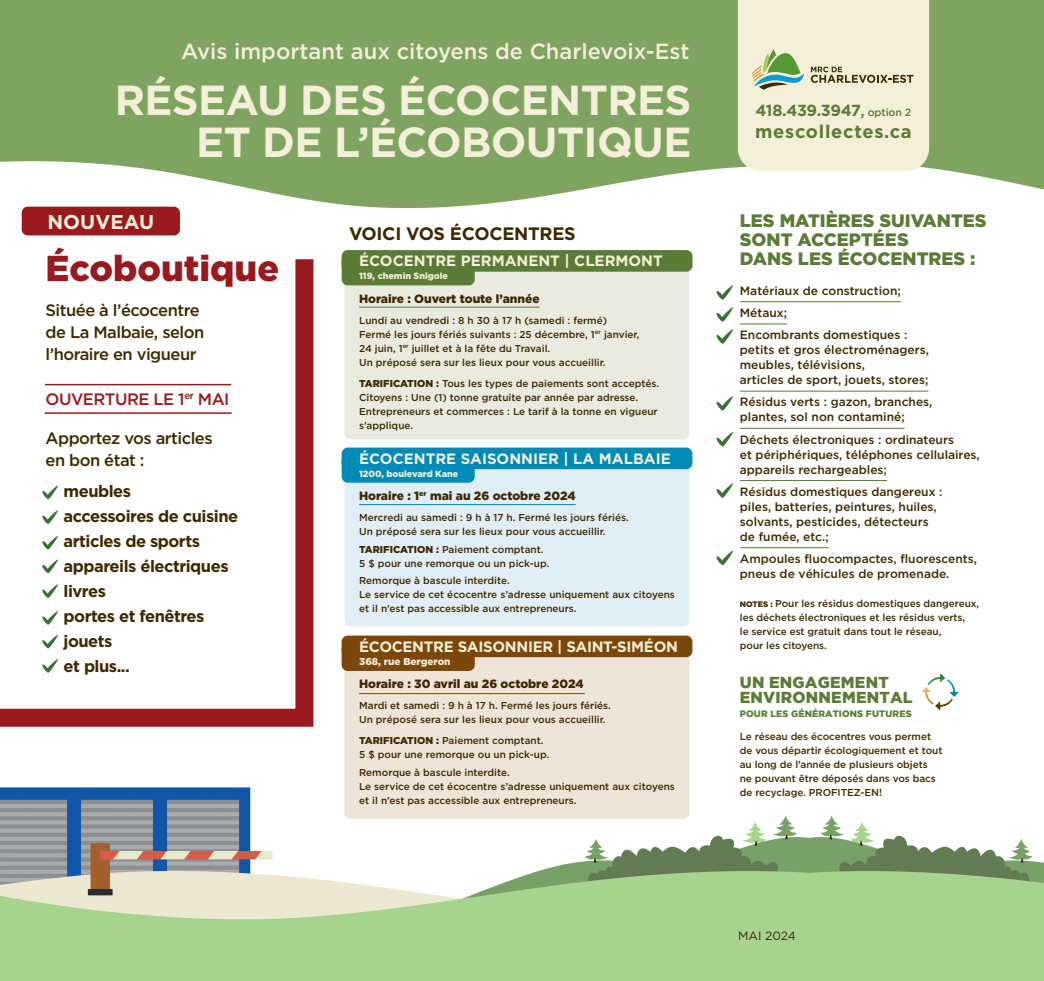
<style>
.page{position:relative;width:1044px;height:981px;background:#fff}
.page>*{position:absolute;margin:0;border:0;box-sizing:border-box;transform-origin:0 0}
.t1{font:700 42px/42px "Gotham HTF";letter-spacing:-.015em;color:#f4efd8;text-align:right}
.t2{font:900 36px "Gotham HTF";color:#981a1e}
.t3{font:500 22px "Gotham";color:#f4efd8}
.t4{font:700 20px "Gotham HTF";color:#f4efd8}
.t5{font:700 18.3px "Gotham HTF";letter-spacing:.04em;color:#5c7b37}
.t6{font:900 18px/19px "Gotham HTF";color:#5c7b37}
.t7{font:700 18px "Gotham HTF";letter-spacing:-.015em;color:#3c2900}
.t8{font:700 16.5px/25px "Gotham HTF";letter-spacing:-.03em;color:#3c2900}
.t9{font:500 16.5px/21.8px "Gotham HTF";letter-spacing:-.03em;color:#3c2900}
.t10{font:500 16.5px "Gotham HTF";letter-spacing:-.03em;color:#981a1e}
.t11{font:700 16px "Gotham HTF";letter-spacing:-.02em;color:#5c7b37}
.t12{font:900 15.8px "Gotham";letter-spacing:.015em;color:#5c7b37}
.t13{font:700 15px "Gotham HTF";color:#f4efd8}
.t14{font:700 15px "Gotham HTF";letter-spacing:-.02em;color:#f4efd8}
.t15{font:500 12px/15px "Gotham HTF";color:#3c2900}
.t16{font:900 12px "Gotham HTF";color:#3c2900}
.t17{font:12px "Gotham HTF";color:#3c2900}
.t18{font:500 10px/14px "Gotham HTF";color:#3c2900}
.t19{font:900 10px "Gotham HTF";color:#f4efd8}
.t20{font:900 9.2px "Gotham";letter-spacing:.015em;color:#5c7b37}
.t21{font:900 9px "Gotham HTF";color:#f4efd8}
.s1{font-weight:900}
.s2{font-weight:500}
.s3{font-weight:500;font-size:10.6px}
.s4{font-weight:900;font-size:8px}
</style>
<div class="page">
<img style="left:0;top:0;width:1044px;height:981px">
<div style="left:344px;top:258px;width:345px;height:181px;background:#e9ebe1;border-radius:6px"></div>
<div style="left:738px;top:0;width:191px;height:171px;background:#f4efd8"></div>
<div style="left:342px;top:250px;width:351px;height:22px;background:#5c7b37;border-radius:6px"></div>
<hr style="left:740px;top:301px;width:161px;height:1px;background:#5c7b37">
<hr style="left:740px;top:324px;width:47px;height:1px;background:#5c7b37">
<hr style="left:740px;top:391px;width:188px;height:1px;background:#5c7b37">
<hr style="left:740px;top:428px;width:165px;height:1px;background:#5c7b37">
<hr style="left:740px;top:480px;width:147px;height:1px;background:#5c7b37">
<hr style="left:740px;top:547px;width:89px;height:1px;background:#5c7b37">
<div style="left:344px;top:455px;width:345px;height:171px;background:#e2eef5;border-radius:6px"></div>
<div style="left:342px;top:448px;width:350px;height:21px;background:#008ab6;border-radius:6px"></div>
<div style="left:342px;top:455px;width:133px;height:28px;background:#008ab6;border-radius:6px"></div>
<div style="left:344px;top:643px;width:345px;height:176px;background:#efe4d8;border-radius:6px"></div>
<div style="left:342px;top:636px;width:350px;height:21px;background:#7c470a;border-radius:6px"></div>
<div style="left:342px;top:643px;width:133px;height:28px;background:#7c470a;border-radius:6px"></div>
<div style="left:342px;top:255px;width:133px;height:30px;background:#5c7b37;border-radius:6px"></div>
<svg style="left:921px;top:673px;width:38px;height:38px"></svg>
<svg style="left:717px;top:285px;width:16px;height:15px"></svg>
<svg style="left:717px;top:307px;width:16px;height:15px"></svg>
<svg style="left:717px;top:329px;width:16px;height:15px"></svg>
<svg style="left:717px;top:396px;width:16px;height:15px"></svg>
<svg style="left:717px;top:432px;width:16px;height:14px"></svg>
<svg style="left:717px;top:483px;width:16px;height:15px"></svg>
<svg style="left:717px;top:551px;width:16px;height:14px"></svg>
<svg style="left:0;top:241px;width:322px;height:495px"></svg>
<div style="left:22px;top:207px;width:158px;height:28px;background:#981a1e;border-radius:6px"></div>
<hr style="left:45px;top:384px;width:186px;height:1px;background:#981a1e">
<hr style="left:45px;top:412px;width:187px;height:2px;background:#981a1e">
<svg style="left:42px;top:486px;width:16px;height:13px"></svg>
<svg style="left:42px;top:510px;width:16px;height:14px"></svg>
<svg style="left:42px;top:659px;width:16px;height:14px"></svg>
<svg style="left:42px;top:536px;width:16px;height:14px"></svg>
<svg style="left:42px;top:559px;width:17px;height:15px"></svg>
<svg style="left:42px;top:584px;width:17px;height:14px"></svg>
<svg style="left:42px;top:611px;width:17px;height:14px"></svg>
<svg style="left:42px;top:635px;width:17px;height:14px"></svg>
<hr style="left:359px;top:307px;width:180px;height:1px;background:#5c7b37">
<hr style="left:359px;top:504px;width:217px;height:1px;background:#008ab6">
<hr style="left:359px;top:693px;width:226px;height:1px;background:#7c470a">
<p class="t3" style="left:181px;top:39px;width:510px">Avis important aux citoyens de Charlevoix-Est</p>
<p class="t1" style="left:115px;top:79px;width:578px">RÉSEAU DES ÉCOCENTRES<br>ET DE L’ÉCOBOUTIQUE</p>
<p class="t4" style="left:47px;top:211px;width:108px">NOUVEAU</p>
<p class="t2" style="left:46px;top:254px;width:235px">Écoboutique</p>
<p class="t9" style="left:46px;top:301px;width:160px">Située à l’écocentre de La Malbaie, selon l’horaire en vigueur</p>
<p class="t10" style="left:46px;top:393px;width:185px">OUVERTURE LE 1<sup>er</sup> MAI</p>
<p class="t9" style="left:46px;top:429px;width:169px">Apportez vos articles en bon état :</p>
<p class="t8" style="left:64px;top:478px;width:176px">meubles<br>accessoires de cuisine articles de sports appareils électriques livres<br>portes et fenêtres jouets<br>et plus...</p>
<p class="t7" style="left:349px;top:223px;width:228px">VOICI VOS ÉCOCENTRES</p>
<p class="t13" style="left:359px;top:252px;width:305px">ÉCOCENTRE PERMANENT | CLERMONT</p>
<p class="t21" style="left:359px;top:272px;width:90px">119, chemin Snigole</p>
<p class="t16" style="left:359px;top:294px;width:182px">Horaire : Ouvert toute l’année</p>
<p class="t18" style="left:359px;top:314px;width:282px">Lundi au vendredi : 8 h 30 à 17 h (samedi : fermé)<br>Fermé les jours fériés suivants : 25 décembre, 1<sup>er</sup> janvier,<br>24 juin, 1<sup>er</sup> juillet et à la fête du Travail.</p>
<p class="t18" style="left:359px;top:356px;width:248px">Un préposé sera sur les lieux pour vous accueillir.</p>
<p class="t18" style="left:359px;top:377px;width:302px"><span class="s1">TARIFICATION :</span> Tous les types de paiements sont acceptés.</p>
<p class="t18" style="left:359px;top:391px;width:281px">Citoyens : Une (1) tonne gratuite par année par adresse.</p>
<p class="t18" style="left:359px;top:405px;width:300px">Entrepreneurs et commerces : Le tarif à la tonne en vigueur s’applique.</p>
<p class="t13" style="left:359px;top:450px;width:313px">ÉCOCENTRE SAISONNIER | LA MALBAIE</p>
<p class="t21" style="left:359px;top:470px;width:101px">1200, boulevard Kane</p>
<p class="t16" style="left:359px;top:491px;width:218px">Horaire : 1<sup>er</sup> mai au 26 octobre 2024</p>
<p class="t18" style="left:359px;top:511px;width:271px">Mercredi au samedi : 9 h à 17 h. Fermé les jours fériés.</p>
<p class="t18" style="left:359px;top:525px;width:248px">Un préposé sera sur les lieux pour vous accueillir.</p>
<p class="t18" style="left:359px;top:543px;width:192px"><span class="s1">TARIFICATION :</span> Paiement comptant.<br>5 $ pour une remorque ou un pick-up.</p>
<p class="t18" style="left:359px;top:574px;width:317px">Remorque à bascule interdite.<br>Le service de cet écocentre s’adresse uniquement aux citoyens et il n’est pas accessible aux entrepreneurs.</p>
<p class="t14" style="left:359px;top:638px;width:320px">ÉCOCENTRE SAISONNIER | SAINT-SIMÉON</p>
<p class="t19" style="left:359px;top:658px;width:93px">368, rue Bergeron</p>
<p class="t16" style="left:359px;top:679px;width:226px">Horaire : 30 avril au 26 octobre 2024</p>
<p class="t18" style="left:359px;top:699px;width:253px">Mardi et samedi : 9 h à 17 h. Fermé les jours fériés.</p>
<p class="t18" style="left:359px;top:713px;width:248px">Un préposé sera sur les lieux pour vous accueillir.</p>
<p class="t18" style="left:359px;top:734px;width:192px"><span class="s1">TARIFICATION :</span> Paiement comptant.<br>5 $ pour une remorque ou un pick-up.</p>
<p class="t18" style="left:359px;top:766px;width:317px">Remorque à bascule interdite.<br>Le service de cet écocentre s’adresse uniquement aux citoyens et il n’est pas accessible aux entrepreneurs.</p>
<p class="t11" style="left:756px;top:102px;width:157px">418.439.3947<span class="s2">,</span> <span class="s3">option 2</span></p>
<p class="t5" style="left:755px;top:121px;width:158px">mescollectes.ca</p>
<p class="t6" style="left:740px;top:212px;width:248px">LES MATIÈRES SUIVANTES<br>SONT ACCEPTÉES<br>DANS LES ÉCOCENTRES :</p>
<p class="t15" style="left:740px;top:284px;width:162px">Matériaux de construction;</p>
<p class="t15" style="left:740px;top:306px;width:49px">Métaux;</p>
<p class="t15" style="left:740px;top:328px;width:191px">Encombrants domestiques : petits et gros électroménagers, meubles, télévisions,<br>articles de sport, jouets, stores;</p>
<p class="t15" style="left:740px;top:395px;width:194px">Résidus verts : gazon, branches, plantes, sol non contaminé;</p>
<p class="t15" style="left:740px;top:433px;width:241px">Déchets électroniques : ordinateurs<br>et périphériques, téléphones cellulaires, appareils rechargeables;</p>
<p class="t15" style="left:740px;top:485px;width:204px">Résidus domestiques dangereux : piles, batteries, peintures, huiles, solvants, pesticides, détecteurs de fumée, etc.;</p>
<p class="t15" style="left:740px;top:552px;width:239px">Ampoules fluocompactes, fluorescents, pneus de véhicules de promenade.</p>
<p class="t18" style="left:740px;top:597px;width:241px"><span class="s4">NOTES :</span> Pour les résidus domestiques dangereux, les déchets électroniques et les résidus verts,<br>le service est gratuit dans tout le réseau,<br>pour les citoyens.</p>
<p class="t12" style="left:740px;top:676px;width:150px">UN ENGAGEMENT</p>
<p class="t12" style="left:740px;top:691px;width:174px">ENVIRONNEMENTAL</p>
<p class="t20" style="left:740px;top:710px;width:173px">POUR LES GÉNÉRATIONS FUTURES</p>
<p class="t18" style="left:740px;top:730px;width:193px">Le réseau des écocentres vous permet</p>
<p class="t18" style="left:740px;top:744px;width:204px">de vous départir écologiquement et tout</p>
<p class="t18" style="left:740px;top:758px;width:189px">au long de l’année de plusieurs objets</p>
<p class="t18" style="left:740px;top:772px;width:198px">ne pouvant être déposés dans vos bacs</p>
<p class="t18" style="left:740px;top:786px;width:144px">de recyclage. PROFITEZ-EN!</p>
<p class="t17" style="left:738px;top:932px;width:59px">MAI 2024</p>
</div>
